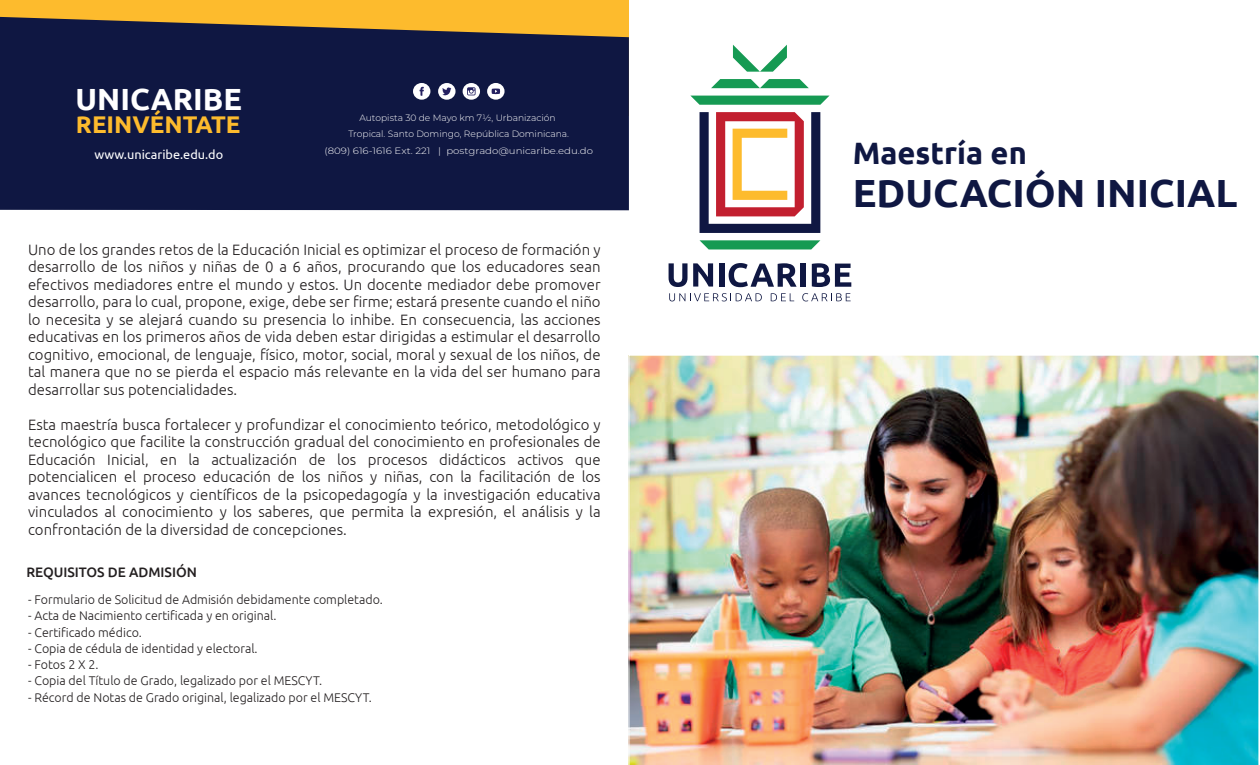
<style>
.page{position:relative;width:1260px;height:765px;background:#fff}
.page>*{position:absolute;margin:0;border:0;box-sizing:border-box;transform-origin:0 0}
.t1{font:700 39.25px "Ubuntu";color:#0f1742}
.t2{font:700 30.88px "Ubuntu";color:#0f1742}
.t3{font:700 30.62px "Ubuntu";color:#fff}
.t4{font:700 24.12px "Ubuntu";color:#fdbb2d}
.t5{font:300 15px/17.5px "Ubuntu";color:#231f20;text-align:justify}
.t6{font:500 13.75px "Ubuntu";color:#231f20}
.t7{font:12.75px "Ubuntu";color:#fff}
.t8{font:300 12.62px "Ubuntu";color:#231f20}
.t9{font:300 9.12px/16.6px "Montserrat";color:#fff;text-align:center}
</style>
<div class="page">
<img style="left:629px;top:355px;width:630px;height:410px">
<div style="left:0;top:0;width:629px;height:115px;background:#fdbb2d"></div>
<div style="left:0;top:17px;width:629px;height:193px;background:#0f1742"></div>
<div style="left:413px;top:83px;width:17px;height:17px;background:#fff;border-radius:50%"></div>
<svg style="left:420px;top:86px;width:4px;height:10px"></svg>
<div style="left:438px;top:83px;width:18px;height:17px;background:#fff;border-radius:50%"></div>
<svg style="left:442px;top:87px;width:9px;height:9px"></svg>
<svg style="left:487px;top:83px;width:18px;height:17px"></svg>
<svg style="left:492px;top:89px;width:8px;height:5px"></svg>
<div style="left:463px;top:83px;width:17px;height:17px;background:#fff;border-radius:50%"></div>
<svg style="left:467px;top:87px;width:9px;height:8px"></svg>
<svg style="left:700px;top:112px;width:120px;height:121px"></svg>
<svg style="left:691px;top:96px;width:138px;height:9px"></svg>
<svg style="left:700px;top:240px;width:120px;height:9px"></svg>
<svg style="left:711px;top:79px;width:98px;height:9px"></svg>
<svg style="left:733px;top:45px;width:54px;height:27px"></svg>
<svg style="left:669px;top:263px;width:44px;height:24px"></svg>
<div style="left:719px;top:263px;width:5px;height:24px;background:#0f1742"></div>
<svg style="left:729px;top:263px;width:68px;height:24px"></svg>
<div style="left:801px;top:264px;width:5px;height:23px;background:#0f1742"></div>
<svg style="left:812px;top:263px;width:39px;height:24px"></svg>
<svg style="left:669px;top:293px;width:93px;height:8px"></svg>
<svg style="left:771px;top:293px;width:23px;height:8px"></svg>
<svg style="left:802px;top:293px;width:49px;height:8px"></svg>
<h3 class="t3" style="left:76px;top:80px;width:168px">UNICARIBE</h3>
<h3 class="t4" style="left:76px;top:110px;width:166px">REINVÉNTATE</h3>
<p class="t9" style="left:325px;top:109px;width:270px">Autopista 30 de Mayo km 7½, Urbanización<br>Tropical. Santo Domingo, República Dominicana.<br>(809) 616-1616 Ext. 221 | postgrado@unicaribe.edu.do</p>
<p class="t7" style="left:94px;top:146px;width:130px">www.unicaribe.edu.do</p>
<p class="t5" style="left:28px;top:240px;width:574px">Uno de los grandes retos de la Educación Inicial es optimizar el proceso de formación y desarrollo de los niños y niñas de 0 a 6 años, procurando que los educadores sean efectivos mediadores entre el mundo y estos. Un docente mediador debe promover desarrollo, para lo cual, propone, exige, debe ser firme; estará presente cuando el niño lo necesita y se alejará cuando su presencia lo inhibe. En consecuencia, las acciones educativas en los primeros años de vida deben estar dirigidas a estimular el desarrollo cognitivo, emocional, de lenguaje, físico, motor, social, moral y sexual de los niños, de tal manera que no se pierda el espacio más relevante en la vida del ser humano para desarrollar sus potencialidades.</p>
<p class="t5" style="left:28px;top:415px;width:574px">Esta maestría busca fortalecer y profundizar el conocimiento teórico, metodológico y tecnológico que facilite la construcción gradual del conocimiento en profesionales de Educación Inicial, en la actualización de los procesos didácticos activos que potencialicen el proceso educación de los niños y niñas, con la facilitación de los avances tecnológicos y científicos de la psicopedagogía y la investigación educativa vinculados al conocimiento y los saberes, que permita la expresión, el análisis y la confrontación de la diversidad de concepciones.</p>
<p class="t6" style="left:27px;top:563px;width:172px">REQUISITOS DE ADMISIÓN</p>
<p class="t8" style="left:28px;top:592px;width:356px">- Formulario de Solicitud de Admisión debidamente completado.</p>
<p class="t8" style="left:28px;top:608px;width:250px">- Acta de Nacimiento certificada y en original.</p>
<p class="t8" style="left:28px;top:624px;width:115px">- Certificado médico.</p>
<p class="t8" style="left:28px;top:641px;width:231px">- Copia de cédula de identidad y electoral.</p>
<p class="t8" style="left:28px;top:657px;width:72px">- Fotos 2 X 2.</p>
<p class="t8" style="left:28px;top:673px;width:296px">- Copia del Título de Grado, legalizado por el MESCYT.</p>
<p class="t8" style="left:28px;top:689px;width:345px">- Récord de Notas de Grado original, legalizado por el MESCYT.</p>
<h2 class="t2" style="left:853px;top:134px;width:176px">Maestría en</h2>
<h1 class="t1" style="left:853px;top:169px;width:386px">EDUCACIÓN INICIAL</h1>
</div>
